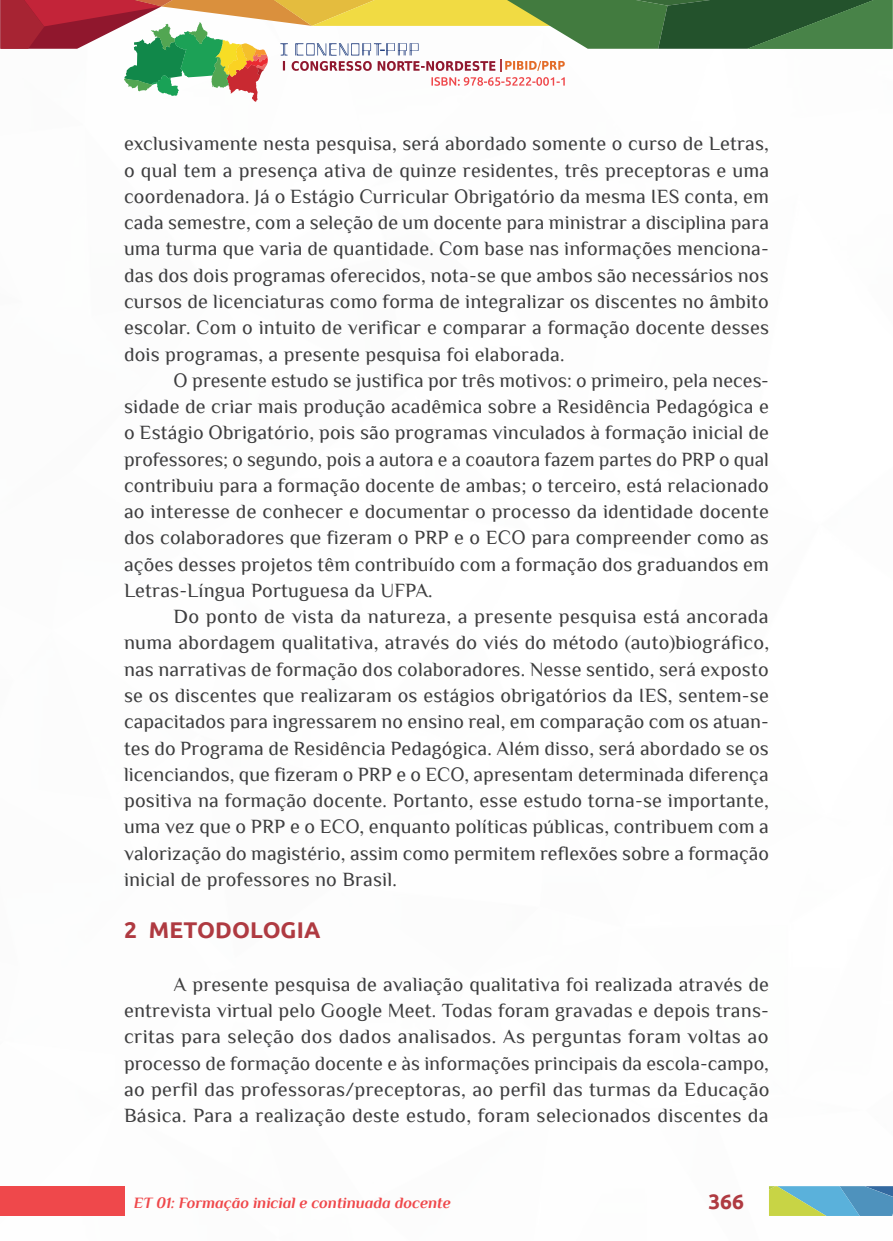
<style>
.page{position:relative;width:893px;height:1241px;background:#fff}
.page>*{position:absolute;margin:0;border:0;box-sizing:border-box;transform-origin:0 0}
._8_SUBTÍTULO_1{font:700 22.75px "Ubuntu";color:#af3a41}
.t1{font:700 21px "Ubuntu";color:#af3a41}
._6_CORPO{font:20.12px/26.2px "Philosopher";letter-spacing:.01em;color:#3e3e3f;text-align:justify}
.t2{font:italic 700 15.75px "Philosopher";color:#ef484b}
</style>
<div class="page">
<div style="left:0;top:1185px;width:124px;height:30px;background:#ef484b"></div>
<svg style="left:0;top:0;width:892px;height:102px"></svg>
<svg style="left:769px;top:1186px;width:124px;height:29px;background:#72aea9"></svg>
<p class="_6_CORPO" style="left:124px;top:131px;width:647px">exclusivamente nesta pesquisa, será abordado somente o curso de Letras, o qual tem a presença ativa de quinze residentes, três preceptoras e uma coordenadora. Já o Estágio Curricular Obrigatório da mesma IES conta, em cada semestre, com a seleção de um docente para ministrar a disciplina para uma turma que varia de quantidade. Com base nas informações menciona&shy;das dos dois programas oferecidos, nota-se que ambos são necessários nos cursos de licenciaturas como forma de integralizar os discentes no âmbito escolar. Com o intuito de verificar e comparar a formação docente desses dois programas, a presente pesquisa foi elaborada.</p>
<p class="_6_CORPO" style="left:124px;top:367px;width:647px;text-indent:50px">O presente estudo se justifica por três motivos: o primeiro, pela neces&shy;sidade de criar mais produção acadêmica sobre a Residência Pedagógica e o Estágio Obrigatório, pois são programas vinculados à formação inicial de professores; o segundo, pois a autora e a coautora fazem partes do PRP o qual contribuiu para a formação docente de ambas; o terceiro, está relacionado ao interesse de conhecer e documentar o processo da identidade docente dos colaboradores que fizeram o PRP e o ECO para compreender como as ações desses projetos têm contribuído com a formação dos graduandos em Letras-Língua Portuguesa da UFPA.</p>
<p class="_6_CORPO" style="left:124px;top:603px;width:647px;text-indent:50px">Do ponto de vista da natureza, a presente pesquisa está ancorada numa abordagem qualitativa, através do viés do método (auto)biográfico, nas narrativas de formação dos colaboradores. Nesse sentido, será exposto se os discentes que realizaram os estágios obrigatórios da IES, sentem-se capacitados para ingressarem no ensino real, em comparação com os atuan&shy;tes do Programa de Residência Pedagógica. Além disso, será abordado se os licenciandos, que fizeram o PRP e o ECO, apresentam determinada diferença positiva na formação docente. Portanto, esse estudo torna-se importante, uma vez que o PRP e o ECO, enquanto políticas públicas, contribuem com a valorização do magistério, assim como permitem reflexões sobre a formação inicial de professores no Brasil.</p>
<p class="_8_SUBTÍTULO_1" style="left:124px;top:916px;width:198px">2 METODOLOGIA</p>
<p class="_6_CORPO" style="left:124px;top:971px;width:647px;text-indent:50px">A presente pesquisa de avaliação qualitativa foi realizada através de entrevista virtual pelo Google Meet. Todas foram gravadas e depois trans&shy;critas para seleção dos dados analisados. As perguntas foram voltas ao processo de formação docente e às informações principais da escola-campo, ao perfil das professoras/preceptoras, ao perfil das turmas da Educação Básica. Para a realização deste estudo, foram selecionados discentes da</p>
<p class="t2" style="left:134px;top:1193px;width:318px">ET 01: Formação inicial e continuada docente</p>
<p class="t1" style="left:708px;top:1188px;width:37px">366</p>
</div>
